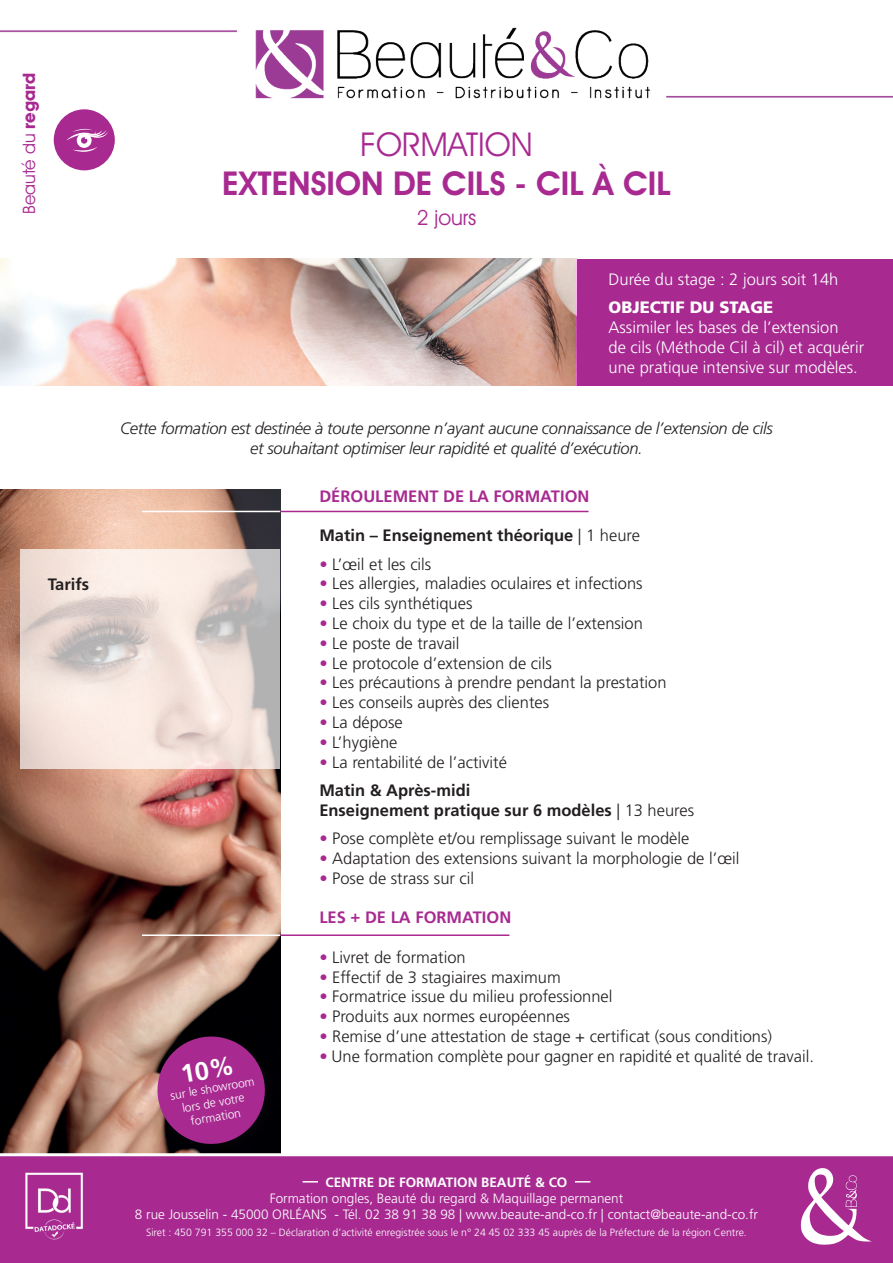
<style>
.page{position:relative;width:893px;height:1263px;background:#fff}
.page>*{position:absolute;margin:0;border:0;box-sizing:border-box;transform-origin:0 0}
.t1{font:600 33px "Avant Garde IT Cby BT";color:#a82a91}
.t2{font:33px "Avant Garde IT Cby BT";color:#a82a91}
.t3{font:21px "Avant Garde IT Cby BT";color:#a82a91}
.t4{font:17.25px "Avant Garde IT Cby BT";color:#a82a91}
.t5{font:300 16.5px/28.3px "Frutiger LT Std";color:#231f20}
.t6{font:italic 300 16.5px/19.8px "Frutiger LT Std";letter-spacing:-.02em;color:#231f20;text-align:center}
.t7{font:300 16.5px/19.8px "Frutiger LT Std";color:#fff}
.t8{font:700 16.5px "Frutiger LT Std";color:#231f20}
.t9{font:700 16.5px "Frutiger LT Std";color:#a82a91}
.t10{font:900 16.5px "Frutiger LT Std";color:#fff}
.t11{font:300 13.5px/16.2px "Frutiger LT Std";color:#fff;text-align:center}
.t12{font:700 13.5px "Frutiger LT Std";color:#fff}
.t13{font:300 12px/14.4px "Frutiger LT Std";color:#fff;text-align:center}
.t14{font:300 10.5px "Frutiger LT Std";color:#fff}
.s1{font-weight:700}
.s2{font-weight:300}
.s3{color:#a82a91}
</style>
<div class="page">
<img style="left:0;top:489px;width:280px;height:663px">
<div style="left:54px;top:109px;width:61px;height:61px;background:#a82a91;border-radius:50%"></div>
<svg style="left:66px;top:129px;width:42px;height:23px"></svg>
<div style="left:577px;top:259px;width:316px;height:127px;background:#a82a91"></div>
<img style="left:0;top:27px;width:893px;height:72px">
<img style="left:0;top:259px;width:577px;height:127px">
<svg style="left:21px;top:549px;width:259px;height:219px;background:#e8dbd5"></svg>
<div style="left:152px;top:1031px;width:125px;height:125px;background:#231f20;opacity:.2"></div>
<div style="left:0;top:1152px;width:893px;height:111px;background:#a82a91"></div>
<svg style="left:303px;top:1181px;width:15px;height:1px"></svg>
<svg style="left:575px;top:1181px;width:15px;height:1px"></svg>
<svg style="left:801px;top:1168px;width:71px;height:77px"></svg>
<img style="left:19px;top:1169px;width:70px;height:75px">
<hr style="left:142px;top:511px;width:138px;height:1px;background:#fff">
<hr style="left:142px;top:934px;width:138px;height:2px;background:#fff">
<hr style="left:280px;top:511px;width:308px;height:1px;background:#a82a91">
<hr style="left:280px;top:934px;width:229px;height:2px;background:#a82a91">
<svg style="left:153px;top:1032px;width:116px;height:116px;background:#81296d"></svg>
<p class="t4" style="left:18px;top:214px;width:143px;rotate:-90deg">Beauté du <span class="s1">regard</span></p>
<p class="t8" style="left:48px;top:574px;width:43px">Tarifs</p>
<h1 class="t2" style="left:360px;top:124px;width:174px">FORMATION</h1>
<h1 class="t1" style="left:222px;top:163px;width:450px">EXTENSION DE CILS - CIL À CIL</h1>
<p class="t3" style="left:417px;top:204px;width:61px">2 jours</p>
<p class="t7" style="left:608px;top:270px;width:231px">Durée du stage : 2 jours soit 14h</p>
<p class="t10" style="left:608px;top:298px;width:166px">OBJECTIF DU STAGE</p>
<p class="t7" style="left:608px;top:318px;width:257px">Assimiler les bases de l’extension<br>de cils (Méthode Cil à cil) et acquérir une pratique intensive sur modèles.</p>
<p class="t6" style="left:120px;top:418px;width:654px">Cette formation est destinée à toute personne n’ayant aucune connaissance de l’extension de cils et souhaitant optimiser leur rapidité et qualité d’exécution.</p>
<p class="t13" style="left:169px;top:1089px;width:87px;rotate:-10deg">sur le showroom lors de votre formation</p>
<p class="t9" style="left:319px;top:486px;width:272px">DÉROULEMENT DE LA FORMATION</p>
<p class="t8" style="left:319px;top:526px;width:322px">Matin – Enseignement théorique <span class="s2">| 1 heure</span></p>
<p class="t5" style="left:319px;top:550px;width:114px"><span class="s3">•</span> L’œil et les cils</p>
<p class="t5" style="left:319px;top:570px;width:325px"><span class="s3">•</span> Les allergies, maladies oculaires et infections</p>
<p class="t5" style="left:319px;top:589px;width:155px"><span class="s3">•</span> Les cils synthétiques</p>
<p class="t5" style="left:319px;top:609px;width:325px"><span class="s3">•</span> Le choix du type et de la taille de l’extension</p>
<p class="t5" style="left:319px;top:629px;width:142px"><span class="s3">•</span> Le poste de travail</p>
<p class="t5" style="left:319px;top:649px;width:234px"><span class="s3">•</span> Le protocole d’extension de cils</p>
<p class="t5" style="left:319px;top:669px;width:349px"><span class="s3">•</span> Les précautions à prendre pendant la prestation</p>
<p class="t5" style="left:319px;top:688px;width:231px"><span class="s3">•</span> Les conseils auprès des clientes</p>
<p class="t5" style="left:319px;top:708px;width:85px"><span class="s3">•</span> La dépose</p>
<p class="t5" style="left:319px;top:728px;width:80px"><span class="s3">•</span> L’hygiène</p>
<p class="t5" style="left:319px;top:748px;width:189px"><span class="s3">•</span> La rentabilité de l’activité<br><span class="s1">Matin &amp; Après-midi</span></p>
<p class="t8" style="left:319px;top:800px;width:376px">Enseignement pratique sur 6 modèles <span class="s2">| 13 heures</span></p>
<p class="t5" style="left:319px;top:824px;width:372px"><span class="s3">•</span> Pose complète et/ou remplissage suivant le modèle</p>
<p class="t5" style="left:319px;top:844px;width:421px"><span class="s3">•</span> Adaptation des extensions suivant la morphologie de l’œil</p>
<p class="t5" style="left:319px;top:864px;width:156px"><span class="s3">•</span> Pose de strass sur cil</p>
<p class="t9" style="left:319px;top:908px;width:193px">LES + DE LA FORMATION</p>
<p class="t5" style="left:319px;top:943px;width:148px"><span class="s3">•</span> Livret de formation</p>
<p class="t5" style="left:319px;top:963px;width:243px"><span class="s3">•</span> Effectif de 3 stagiaires maximum</p>
<p class="t5" style="left:319px;top:983px;width:295px"><span class="s3">•</span> Formatrice issue du milieu professionnel</p>
<p class="t5" style="left:319px;top:1002px;width:252px"><span class="s3">•</span> Produits aux normes européennes</p>
<p class="t5" style="left:319px;top:1022px;width:454px"><span class="s3">•</span> Remise d’une attestation de stage + certificat (sous conditions)</p>
<p class="t5" style="left:319px;top:1042px;width:496px"><span class="s3">•</span> Une formation complète pour gagner en rapidité et qualité de travail.</p>
<p class="t12" style="left:325px;top:1174px;width:243px">CENTRE DE FORMATION BEAUTÉ &amp; CO</p>
<p class="t11" style="left:135px;top:1190px;width:624px">Formation ongles, Beauté du regard &amp; Maquillage permanent<br>8 rue Jousselin - 45000 ORLÉANS - Tél. 02 38 91 38 98 | www.beaute-and-co.fr | contact@beaute-and-co.fr</p>
<p class="t14" style="left:146px;top:1226px;width:602px">Siret : 450 791 355 000 32 – Déclaration d’activité enregistrée sous le n° 24 45 02 333 45 auprès de la Préfecture de la région Centre.</p>
</div>
